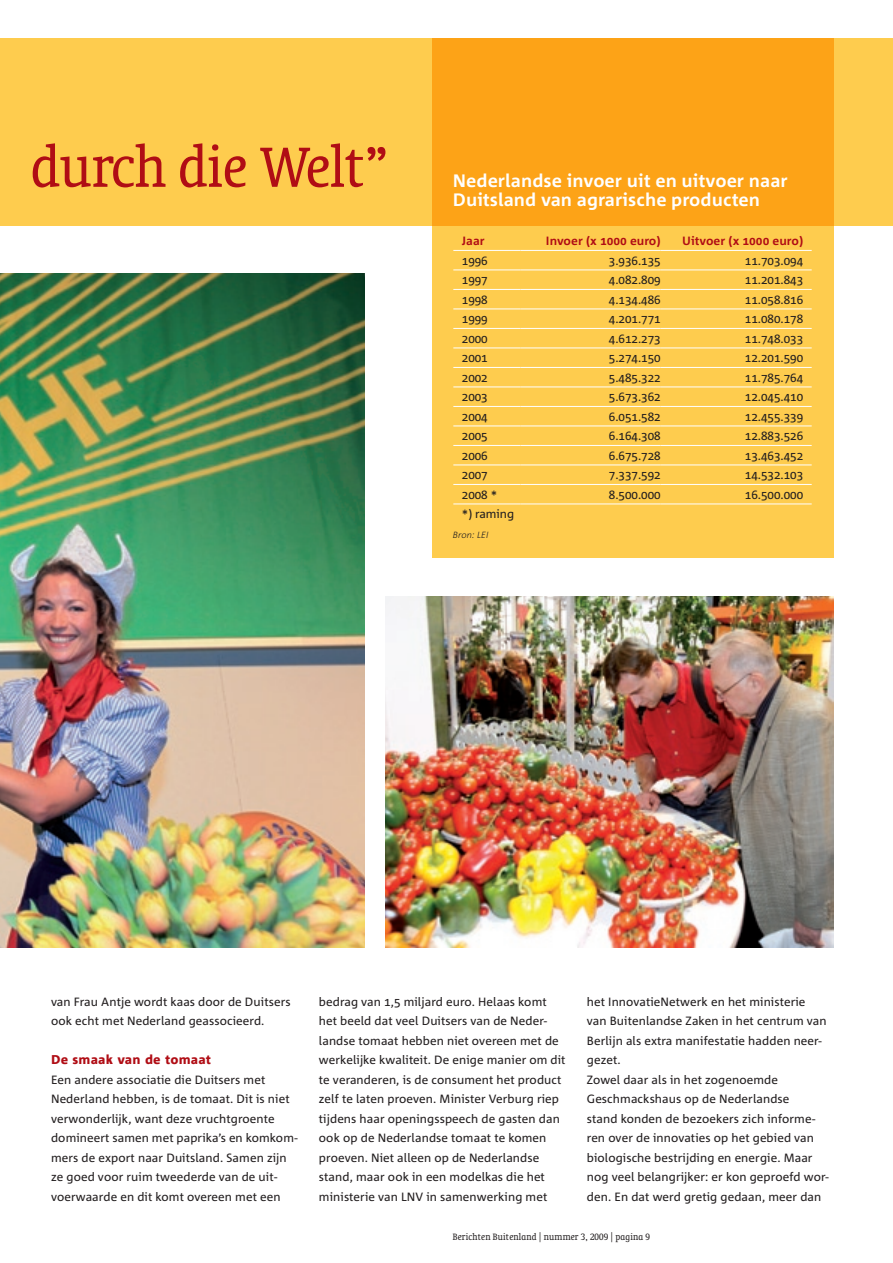
<style>
.page{position:relative;width:893px;height:1263px;background:#fff}
.page>*{position:absolute;margin:0;border:0;box-sizing:border-box;transform-origin:0 0}
.t1{font:condensed 64.5px "Oranda BT";letter-spacing:-.005em;color:#b00d15}
.t2{font:18px/19.5px "Agrofont Vet";color:#fff}
.t3{font:800 12.75px "Agrofont";letter-spacing:.01em;color:#b00d15}
.t4{font:12px/19.5px "Agrofont Normaal";letter-spacing:.01em;color:#231f20}
.t5{font:12px "Agrofont Vet";color:#b00d15}
.t6{font:condensed 10.5px "Oranda BT";letter-spacing:.015em;color:#231f20}
.t7{font:9px "Agrofont Mager Cursief";letter-spacing:.01em;color:#231f20}
.s1{font-family:"Agrofont Mager";font-stretch:normal}
</style>
<div class="page">
<div style="left:0;top:38px;width:893px;height:188px;background:#fecc4e"></div>
<img style="left:0;top:273px;width:365px;height:674px">
<img style="left:386px;top:596px;width:447px;height:351px">
<div style="left:432px;top:226px;width:401px;height:331px;background:#fecc4e"></div>
<hr style="left:453px;top:250px;width:67px;height:1px;background:#fff">
<hr style="left:520px;top:250px;width:141px;height:1px;background:#fff">
<hr style="left:661px;top:250px;width:151px;height:1px;background:#fff">
<hr style="left:453px;top:270px;width:67px;height:1px;background:#fff">
<hr style="left:520px;top:270px;width:141px;height:1px;background:#fff">
<hr style="left:661px;top:270px;width:151px;height:1px;background:#fff">
<hr style="left:453px;top:289px;width:67px;height:1px;background:#fff">
<hr style="left:520px;top:289px;width:141px;height:1px;background:#fff">
<hr style="left:661px;top:289px;width:151px;height:1px;background:#fff">
<hr style="left:453px;top:309px;width:67px;height:1px;background:#fff">
<hr style="left:520px;top:309px;width:141px;height:1px;background:#fff">
<hr style="left:661px;top:309px;width:151px;height:1px;background:#fff">
<hr style="left:453px;top:328px;width:67px;height:1px;background:#fff">
<hr style="left:520px;top:328px;width:141px;height:1px;background:#fff">
<hr style="left:661px;top:328px;width:151px;height:1px;background:#fff">
<hr style="left:453px;top:348px;width:67px;height:1px;background:#fff">
<hr style="left:520px;top:348px;width:141px;height:1px;background:#fff">
<hr style="left:661px;top:348px;width:151px;height:1px;background:#fff">
<hr style="left:453px;top:367px;width:67px;height:1px;background:#fff">
<hr style="left:520px;top:367px;width:141px;height:1px;background:#fff">
<hr style="left:661px;top:367px;width:151px;height:1px;background:#fff">
<hr style="left:453px;top:387px;width:67px;height:1px;background:#fff">
<hr style="left:520px;top:387px;width:141px;height:1px;background:#fff">
<hr style="left:661px;top:387px;width:151px;height:1px;background:#fff">
<hr style="left:453px;top:406px;width:67px;height:1px;background:#fff">
<hr style="left:520px;top:406px;width:141px;height:1px;background:#fff">
<hr style="left:661px;top:406px;width:151px;height:1px;background:#fff">
<hr style="left:453px;top:426px;width:67px;height:1px;background:#fff">
<hr style="left:520px;top:426px;width:141px;height:1px;background:#fff">
<hr style="left:661px;top:426px;width:151px;height:1px;background:#fff">
<hr style="left:453px;top:445px;width:67px;height:1px;background:#fff">
<hr style="left:520px;top:445px;width:141px;height:1px;background:#fff">
<hr style="left:661px;top:445px;width:151px;height:1px;background:#fff">
<hr style="left:453px;top:465px;width:67px;height:1px;background:#fff">
<hr style="left:520px;top:465px;width:141px;height:1px;background:#fff">
<hr style="left:661px;top:465px;width:151px;height:1px;background:#fff">
<hr style="left:453px;top:484px;width:67px;height:1px;background:#fff">
<hr style="left:520px;top:484px;width:141px;height:1px;background:#fff">
<hr style="left:661px;top:484px;width:151px;height:1px;background:#fff">
<hr style="left:453px;top:504px;width:67px;height:1px;background:#fff">
<hr style="left:520px;top:504px;width:141px;height:1px;background:#fff">
<hr style="left:661px;top:504px;width:151px;height:1px;background:#fff">
<div style="left:432px;top:38px;width:401px;height:188px;background:#fda317"></div>
<h1 class="t1" style="left:31px;top:130px;width:359px">durch die Welt”</h1>
<h2 class="t2" style="left:453px;top:171px;width:337px">Nederlandse invoer uit en uitvoer naar<br>Duitsland van agrarische producten</h2>
<p class="t5" style="left:462px;top:235px;width:24px">Jaar</p>
<p class="t5" style="left:546px;top:235px;width:116px">Invoer (x 1000 euro)</p>
<p class="t5" style="left:682px;top:235px;width:122px">Uitvoer (x 1000 euro)</p>
<p class="t4" style="left:462px;top:251px;width:27px">1996</p>
<p class="t4" style="left:609px;top:251px;width:53px">3.936.135</p>
<p class="t4" style="left:745px;top:251px;width:60px">11.703.094</p>
<p class="t4" style="left:462px;top:271px;width:27px">1997</p>
<p class="t4" style="left:609px;top:271px;width:53px">4.082.809</p>
<p class="t4" style="left:745px;top:271px;width:60px">11.201.843</p>
<p class="t4" style="left:462px;top:290px;width:27px">1998</p>
<p class="t4" style="left:609px;top:290px;width:53px">4.134.486</p>
<p class="t4" style="left:745px;top:290px;width:60px">11.058.816</p>
<p class="t4" style="left:462px;top:310px;width:27px">1999</p>
<p class="t4" style="left:609px;top:310px;width:53px">4.201.771</p>
<p class="t4" style="left:745px;top:310px;width:60px">11.080.178</p>
<p class="t4" style="left:462px;top:329px;width:27px">2000</p>
<p class="t4" style="left:609px;top:329px;width:53px">4.612.273</p>
<p class="t4" style="left:745px;top:329px;width:60px">11.748.033</p>
<p class="t4" style="left:462px;top:349px;width:27px">2001</p>
<p class="t4" style="left:609px;top:349px;width:53px">5.274.150</p>
<p class="t4" style="left:745px;top:349px;width:60px">12.201.590</p>
<p class="t4" style="left:462px;top:368px;width:27px">2002</p>
<p class="t4" style="left:609px;top:368px;width:53px">5.485.322</p>
<p class="t4" style="left:745px;top:368px;width:60px">11.785.764</p>
<p class="t4" style="left:462px;top:388px;width:27px">2003</p>
<p class="t4" style="left:609px;top:388px;width:53px">5.673.362</p>
<p class="t4" style="left:745px;top:388px;width:60px">12.045.410</p>
<p class="t4" style="left:462px;top:407px;width:27px">2004</p>
<p class="t4" style="left:609px;top:407px;width:53px">6.051.582</p>
<p class="t4" style="left:745px;top:407px;width:60px">12.455.339</p>
<p class="t4" style="left:462px;top:427px;width:27px">2005</p>
<p class="t4" style="left:609px;top:427px;width:53px">6.164.308</p>
<p class="t4" style="left:745px;top:427px;width:60px">12.883.526</p>
<p class="t4" style="left:462px;top:446px;width:27px">2006</p>
<p class="t4" style="left:609px;top:446px;width:53px">6.675.728</p>
<p class="t4" style="left:745px;top:446px;width:60px">13.463.452</p>
<p class="t4" style="left:462px;top:466px;width:27px">2007</p>
<p class="t4" style="left:609px;top:466px;width:53px">7.337.592</p>
<p class="t4" style="left:745px;top:466px;width:60px">14.532.103</p>
<p class="t4" style="left:462px;top:485px;width:37px">2008 *</p>
<p class="t4" style="left:609px;top:485px;width:53px">8.500.000</p>
<p class="t4" style="left:745px;top:485px;width:60px">16.500.000</p>
<p class="t4" style="left:462px;top:505px;width:54px">*) raming</p>
<p class="t7" style="left:453px;top:530px;width:37px">Bron: LEI</p>
<p class="t4" style="left:51px;top:992px;width:241px">van Frau Antje wordt kaas door de Duitsers ook echt met Nederland geassocieerd.</p>
<p class="t3" style="left:51px;top:1053px;width:162px">De smaak van de tomaat</p>
<p class="t4" style="left:51px;top:1070px;width:248px">Een andere associatie die Duitsers met Nederland hebben, is de tomaat. Dit is niet verwonderlijk, want deze vruchtgroente domineert samen met paprika’s en komkom&shy;mers de export naar Duitsland. Samen zijn ze goed voor ruim tweederde van de uit&shy;voerwaarde en dit komt overeen met een</p>
<p class="t4" style="left:319px;top:992px;width:248px">bedrag van 1,5 miljard euro. Helaas komt het beeld dat veel Duitsers van de Neder&shy;landse tomaat hebben niet overeen met de werkelijke kwaliteit. De enige manier om dit te veranderen, is de consument het product zelf te laten proeven. Minister Verburg riep tijdens haar openingsspeech de gasten dan ook op de Nederlandse tomaat te komen proeven. Niet alleen op de Nederlandse stand, maar ook in een modelkas die het ministerie van LNV in samenwerking met</p>
<p class="t4" style="left:587px;top:992px;width:243px">het InnovatieNetwerk en het ministerie<br>van Buitenlandse Zaken in het centrum van Berlijn als extra manifestatie hadden neer&shy;gezet.<br>Zowel daar als in het zogenoemde Geschmackshaus op de Nederlandse<br>stand konden de bezoekers zich informe&shy;ren over de innovaties op het gebied van biologische bestrijding en energie. Maar nog veel belangrijker: er kon geproefd wor&shy;den. En dat werd gretig gedaan, meer dan</p>
<p class="t6" style="left:453px;top:1231px;width:192px">Berichten Buitenland <span class="s1">|</span> nummer 3, 2009 <span class="s1">|</span> pagina</p>
</div>
